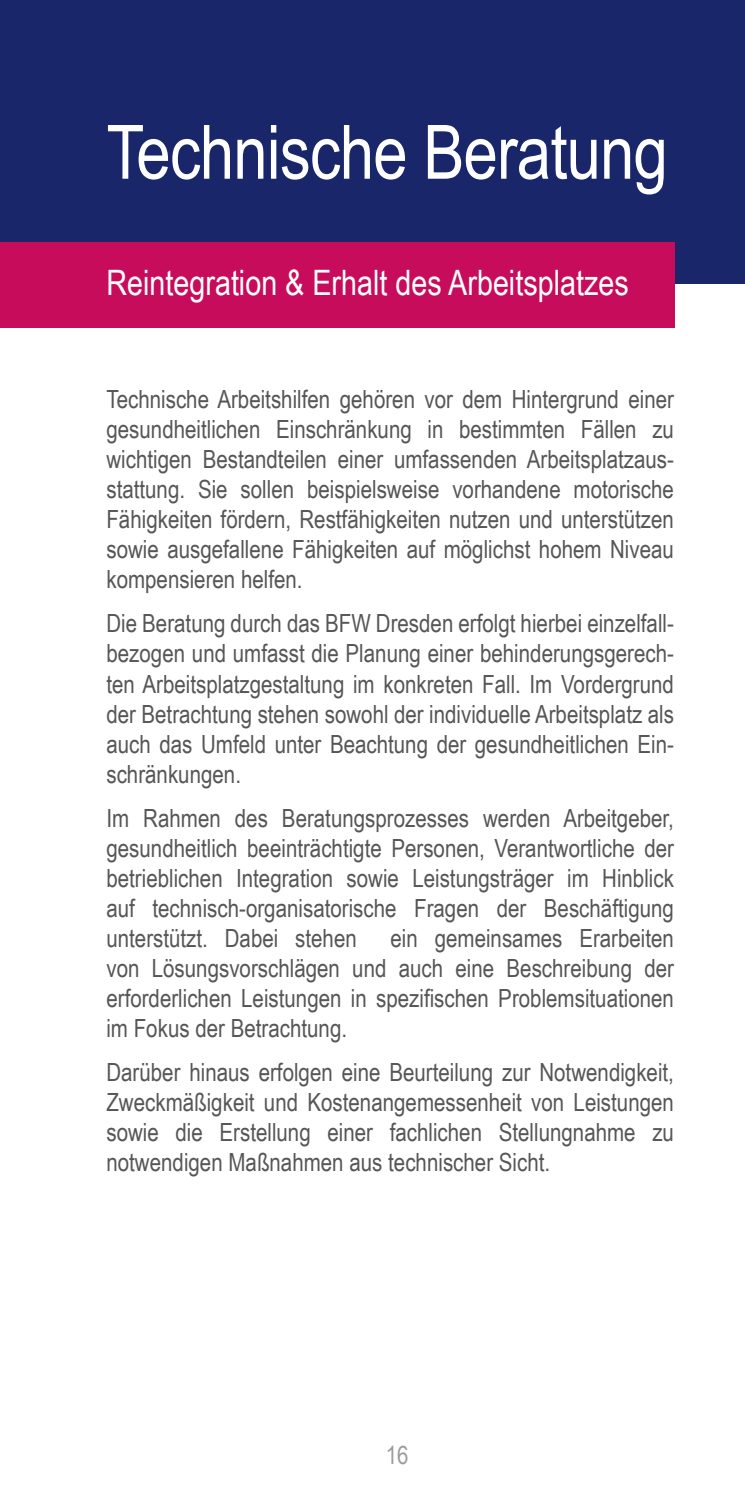
<style>
.page{position:relative;width:745px;height:1489px;background:#fff}
.page>*{position:absolute;margin:0;border:0;box-sizing:border-box;transform-origin:0 0}
.t1{font:75px "Arial Narrow";letter-spacing:-.01em;color:#fff}
.t2{font:35px "Arial Narrow";color:#fff}
.t3{font:25px/30px "Arial Narrow";color:#565655;text-align:justify}
.t4{font:25px "Arial Narrow";color:#9c9c9d}
</style>
<div class="page">
<div style="left:0;top:0;width:744px;height:283px;background:#19276a"></div>
<div style="left:0;top:243px;width:673px;height:85px;background:#c70c5b"></div>
<h1 class="t1" style="left:106px;top:97px;width:562px">Technische Beratung</h1>
<h2 class="t2" style="left:106px;top:257px;width:523px">Reintegration &amp; Erhalt des Arbeitsplatzes</h2>
<p class="t3" style="left:106px;top:383px;width:568px">Technische Arbeitshilfen gehören vor dem Hintergrund einer gesundheitlichen Einschränkung in bestimmten Fällen zu wichtigen Bestandteilen einer umfassenden Arbeitsplatzaus&shy;stattung. Sie sollen beispielsweise vorhandene motorische Fähigkeiten fördern, Restfähigkeiten nutzen und unterstützen sowie ausgefallene Fähigkeiten auf möglichst hohem Niveau kompensieren helfen.</p>
<p class="t3" style="left:106px;top:607px;width:568px">Die Beratung durch das BFW Dresden erfolgt hierbei einzelfall&shy;bezogen und umfasst die Planung einer behinderungsgerech&shy;ten Arbeitsplatzgestaltung im konkreten Fall. Im Vordergrund der Betrachtung stehen sowohl der individuelle Arbeitsplatz als auch das Umfeld unter Beachtung der gesundheitlichen Ein&shy;schränkungen.</p>
<p class="t3" style="left:106px;top:802px;width:568px">Im Rahmen des Beratungsprozesses werden Arbeitgeber, gesundheitlich beeinträchtigte Personen, Verantwortliche der betrieblichen Integration sowie Leistungsträger im Hinblick auf technisch-organisatorische Fragen der Beschäftigung unterstützt. Dabei stehen</p>
<p class="t3" style="left:106px;top:922px;width:568px;text-indent:284px">ein gemeinsames Erarbeiten von Lösungsvorschlägen und auch eine Beschreibung der erforderlichen Leistungen in spezifischen Problemsituationen im Fokus der Betrachtung.</p>
<p class="t3" style="left:106px;top:1056px;width:568px">Darüber hinaus erfolgen eine Beurteilung zur Notwendigkeit, Zweckmäßigkeit und Kostenangemessenheit von Leistungen sowie die Erstellung einer fachlichen Stellungnahme zu notwendigen Maßnahmen aus technischer Sicht.</p>
<p class="t4" style="left:385px;top:1436px;width:24px">16</p>
</div>
